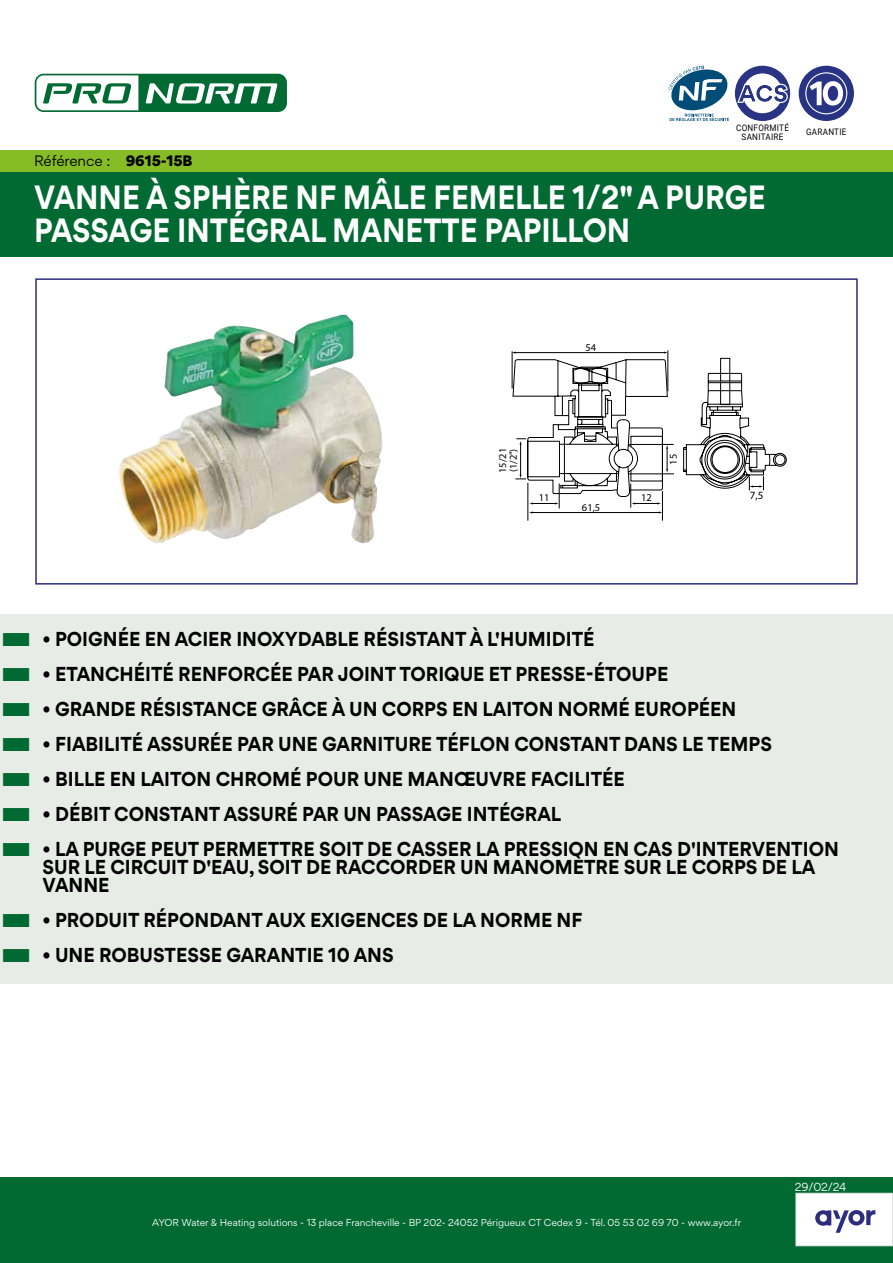
<style>
.page{position:relative;width:893px;height:1263px;background:#fff}
.page>*{position:absolute;margin:0;border:0;box-sizing:border-box;transform-origin:0 0}
.t1{font:700 30px/33px "Gordita";color:#fff;scale:.9 1}
.t2{font:700 18px/18px "Gordita";color:#000;scale:.95 1}
.t3{font:13.5px "Gordita";letter-spacing:-.005em;color:#000}
.t4{font:11.1px "Myriad Pro";color:#000}
.t5{font:10.5px/10.5px "Myriad Pro";color:#000}
.t6{font:10.5px "Gordita";color:#fff}
.t7{font:9px "Gordita";color:#fff}
.t8{font:9px/9px "Roboto";letter-spacing:.035em;color:#000;text-align:center;scale:.9 1}
.s1{font-weight:900}
</style>
<div class="page">
<hr style="left:628px;top:444px;width:46px;height:1px;background:#000">
<hr style="left:628px;top:474px;width:46px;height:1px;background:#000">
<hr style="left:662px;top:491px;width:1px;height:30px;background:#000">
<hr style="left:528px;top:483px;width:1px;height:38px;background:#000">
<svg style="left:512px;top:351px;width:156px;height:163px"></svg>
<hr style="left:512px;top:351px;width:1px;height:37px;background:#000">
<hr style="left:668px;top:350px;width:1px;height:41px;background:#000">
<svg style="left:683px;top:373px;width:104px;height:117px"></svg>
<div style="left:720px;top:358px;width:10px;height:47px;border:1px solid #000"></div>
<div style="left:0;top:1178px;width:893px;height:85px;background:#006a32"></div>
<div style="left:796px;top:1193px;width:97px;height:53px;background:#fff"></div>
<div style="left:795px;top:1193px;width:98px;height:53px;border:1px solid #dadada"></div>
<img style="left:119px;top:315px;width:263px;height:228px">
<div style="left:0;top:171px;width:893px;height:85px;background:#006a32"></div>
<div style="left:35px;top:278px;width:823px;height:307px;border:2px solid #2d2d7e"></div>
<div style="left:0;top:614px;width:893px;height:54px;background:#e7ede6"></div>
<div style="left:0;top:649px;width:893px;height:54px;background:#e7ede6"></div>
<div style="left:0;top:684px;width:893px;height:54px;background:#e7ede6"></div>
<div style="left:0;top:719px;width:893px;height:54px;background:#e7ede6"></div>
<div style="left:0;top:754px;width:893px;height:54px;background:#e7ede6"></div>
<div style="left:0;top:789px;width:893px;height:54px;background:#e7ede6"></div>
<div style="left:0;top:824px;width:893px;height:90px;background:#e7ede6"></div>
<div style="left:0;top:895px;width:893px;height:54px;background:#e7ede6"></div>
<div style="left:0;top:930px;width:893px;height:54px;background:#e7ede6"></div>
<svg style="left:815px;top:1210px;width:60px;height:23px"></svg>
<div style="left:0;top:150px;width:893px;height:21px;background:#86bc25"></div>
<svg style="left:668px;top:66px;width:61px;height:55px"></svg>
<div style="left:735px;top:66px;width:55px;height:55px;background:#293584;border-radius:50%"></div>
<div style="left:743px;top:73px;width:39px;height:40px;background:#fff;border-radius:50%"></div>
<svg style="left:737px;top:84px;width:51px;height:19px"></svg>
<div style="left:799px;top:66px;width:55px;height:55px;background:#293384;border-radius:50%"></div>
<svg style="left:805px;top:72px;width:42px;height:42px"></svg>
<svg style="left:34px;top:73px;width:253px;height:39px"></svg>
<p class="t3" style="left:34px;top:151px;width:160px">Référence : <span class="s1">9615-15B</span></p>
<p class="t8" style="left:736px;top:122px;width:60px">CONFORMITÉ<br>SANITAIRE</p>
<p class="t8" style="left:806px;top:127px;width:46px">GARANTIE</p>
<h1 class="t1" style="left:34px;top:181px;width:815px">VANNE À SPHÈRE NF MÂLE FEMELLE 1/2" A PURGE<br>PASSAGE INTÉGRAL MANETTE PAPILLON</h1>
<p class="t5" style="left:585px;top:342px;width:12px">54</p>
<p class="t5" style="left:497px;top:473px;width:26px;rotate:-90deg">15/21 (1/2")</p>
<p class="t5" style="left:539px;top:492px;width:12px">11</p>
<p class="t5" style="left:582px;top:502px;width:20px">61,5</p>
<p class="t5" style="left:668px;top:465px;width:12px;rotate:-90deg">15</p>
<p class="t5" style="left:641px;top:492px;width:12px">12</p>
<p class="t4" style="left:750px;top:488px;width:15px">7,5</p>
<p class="t2" style="left:43px;top:630px;width:583px">• POIGNÉE EN ACIER INOXYDABLE RÉSISTANT À L'HUMIDITÉ</p>
<p class="t2" style="left:43px;top:665px;width:660px">• ETANCHÉITÉ RENFORCÉE PAR JOINT TORIQUE ET PRESSE-ÉTOUPE</p>
<p class="t2" style="left:43px;top:700px;width:732px">• GRANDE RÉSISTANCE GRÂCE À UN CORPS EN LAITON NORMÉ EUROPÉEN</p>
<p class="t2" style="left:43px;top:735px;width:769px">• FIABILITÉ ASSURÉE PAR UNE GARNITURE TÉFLON CONSTANT DANS LE TEMPS</p>
<p class="t2" style="left:43px;top:770px;width:615px">• BILLE EN LAITON CHROMÉ POUR UNE MANŒUVRE FACILITÉE</p>
<p class="t2" style="left:43px;top:805px;width:547px">• DÉBIT CONSTANT ASSURÉ PAR UN PASSAGE INTÉGRAL</p>
<p class="t2" style="left:43px;top:840px;width:840px">• LA PURGE PEUT PERMETTRE SOIT DE CASSER LA PRESSION EN CAS D'INTERVENTION<br>SUR LE CIRCUIT D'EAU, SOIT DE RACCORDER UN MANOMÈTRE SUR LE CORPS DE LA<br>VANNE</p>
<p class="t2" style="left:43px;top:911px;width:570px">• PRODUIT RÉPONDANT AUX EXIGENCES DE LA NORME NF</p>
<p class="t2" style="left:43px;top:946px;width:371px">• UNE ROBUSTESSE GARANTIE 10 ANS</p>
<p class="t7" style="left:152px;top:1216px;width:590px">AYOR Water &amp; Heating solutions - 13 place Francheville - BP 202- 24052 Périgueux CT Cedex 9 - Tél. 05 53 02 69 70 - www.ayor.fr</p>
<p class="t6" style="left:795px;top:1179px;width:53px">29/02/24</p>
</div>
